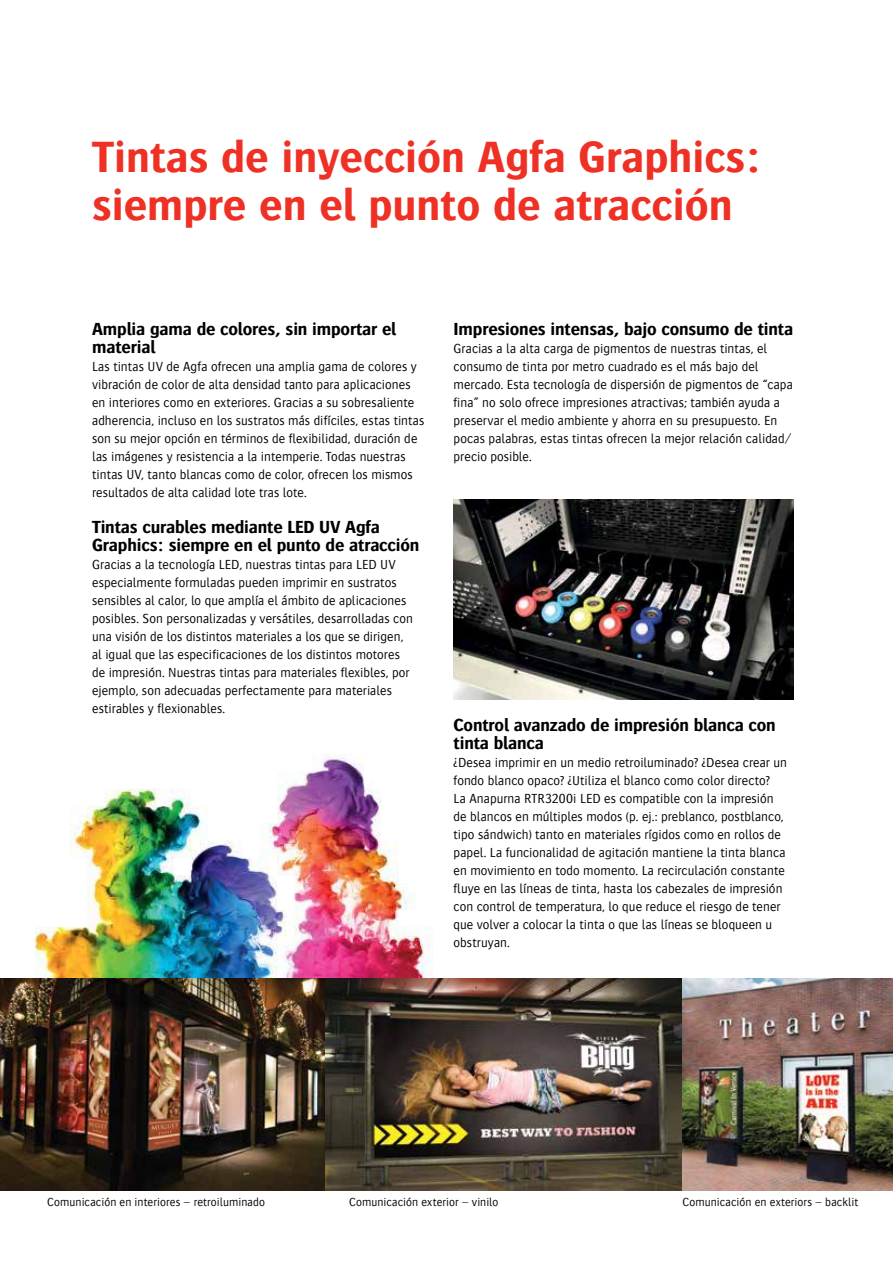
<style>
.page{position:relative;width:893px;height:1263px;background:#fff}
.page>*{position:absolute;margin:0;border:0;box-sizing:border-box;transform-origin:0 0}
.t1{font:700 45px/48px "Bosis For Agfa";color:#ee3124}
.t2{font:700 18px/18px "Bosis For Agfa";letter-spacing:-.01em;color:#000}
.t3{font:300 13.5px/18px "Bosis For Agfa";letter-spacing:.005em;color:#000}
.t4{font:300 12px "Bosis For Agfa";letter-spacing:.01em;color:#000}
</style>
<div class="page">
<img style="left:34px;top:754px;width:398px;height:224px">
<img style="left:0;top:978px;width:326px;height:213px">
<img style="left:326px;top:978px;width:356px;height:213px">
<img style="left:682px;top:978px;width:211px;height:213px">
<img style="left:454px;top:500px;width:340px;height:199px">
<h1 class="t1" style="left:92px;top:132px;width:671px">Tintas de inyección Agfa Graphics: siempre en el punto de atracción</h1>
<h2 class="t2" style="left:92px;top:319px;width:306px">Amplia gama de colores, sin importar el material</h2>
<p class="t3" style="left:92px;top:357px;width:334px">Las tintas UV de Agfa ofrecen una amplia gama de colores y vibración de color de alta densidad tanto para aplicaciones en interiores como en exteriores. Gracias a su sobresaliente adherencia, incluso en los sustratos más difíciles, estas tintas son su mejor opción en términos de flexibilidad, duración de las imágenes y resistencia a la intemperie. Todas nuestras tintas UV, tanto blancas como de color, ofrecen los mismos resultados de alta calidad lote tras lote.</p>
<h2 class="t2" style="left:92px;top:517px;width:329px">Tintas curables mediante LED UV Agfa<br>Graphics: siempre en el punto de atracción</h2>
<p class="t3" style="left:92px;top:555px;width:322px">Gracias a la tecnología LED, nuestras tintas para LED UV especialmente formuladas pueden imprimir en sustratos sensibles al calor, lo que amplía el ámbito de aplicaciones posibles. Son personalizadas y versátiles, desarrolladas con una visión de los distintos materiales a los que se dirigen, al igual que las especificaciones de los distintos motores de impresión. Nuestras tintas para materiales flexibles, por ejemplo, son adecuadas perfectamente para materiales estirables y flexionables.</p>
<h2 class="t2" style="left:454px;top:319px;width:341px">Impresiones intensas, bajo consumo de tinta</h2>
<p class="t3" style="left:454px;top:339px;width:341px">Gracias a la alta carga de pigmentos de nuestras tintas, el consumo de tinta por metro cuadrado es el más bajo del mercado. Esta tecnología de dispersión de pigmentos de “capa fina” no solo ofrece impresiones atractivas; también ayuda a preservar el medio ambiente y ahorra en su presupuesto. En pocas palabras, estas tintas ofrecen la mejor relación calidad/ precio posible.</p>
<h2 class="t2" style="left:454px;top:715px;width:324px">Control avanzado de impresión blanca con tinta blanca</h2>
<p class="t3" style="left:454px;top:753px;width:335px">¿Desea imprimir en un medio retroiluminado? ¿Desea crear un fondo blanco opaco? ¿Utiliza el blanco como color directo?<br>La Anapurna RTR3200i LED es compatible con la impresión de blancos en múltiples modos (p. ej.: preblanco, postblanco, tipo sándwich) tanto en materiales rígidos como en rollos de papel. La funcionalidad de agitación mantiene la tinta blanca en movimiento en todo momento. La recirculación constante fluye en las líneas de tinta, hasta los cabezales de impresión con control de temperatura, lo que reduce el riesgo de tener que volver a colocar la tinta o que las líneas se bloqueen u obstruyan.</p>
<p class="t4" style="left:47px;top:1196px;width:219px">Comunicación en interiores – retroiluminado</p>
<p class="t4" style="left:349px;top:1196px;width:151px">Comunicación exterior – vinilo</p>
<p class="t4" style="left:682px;top:1196px;width:177px">Comunicación en exteriors – backlit</p>
</div>
